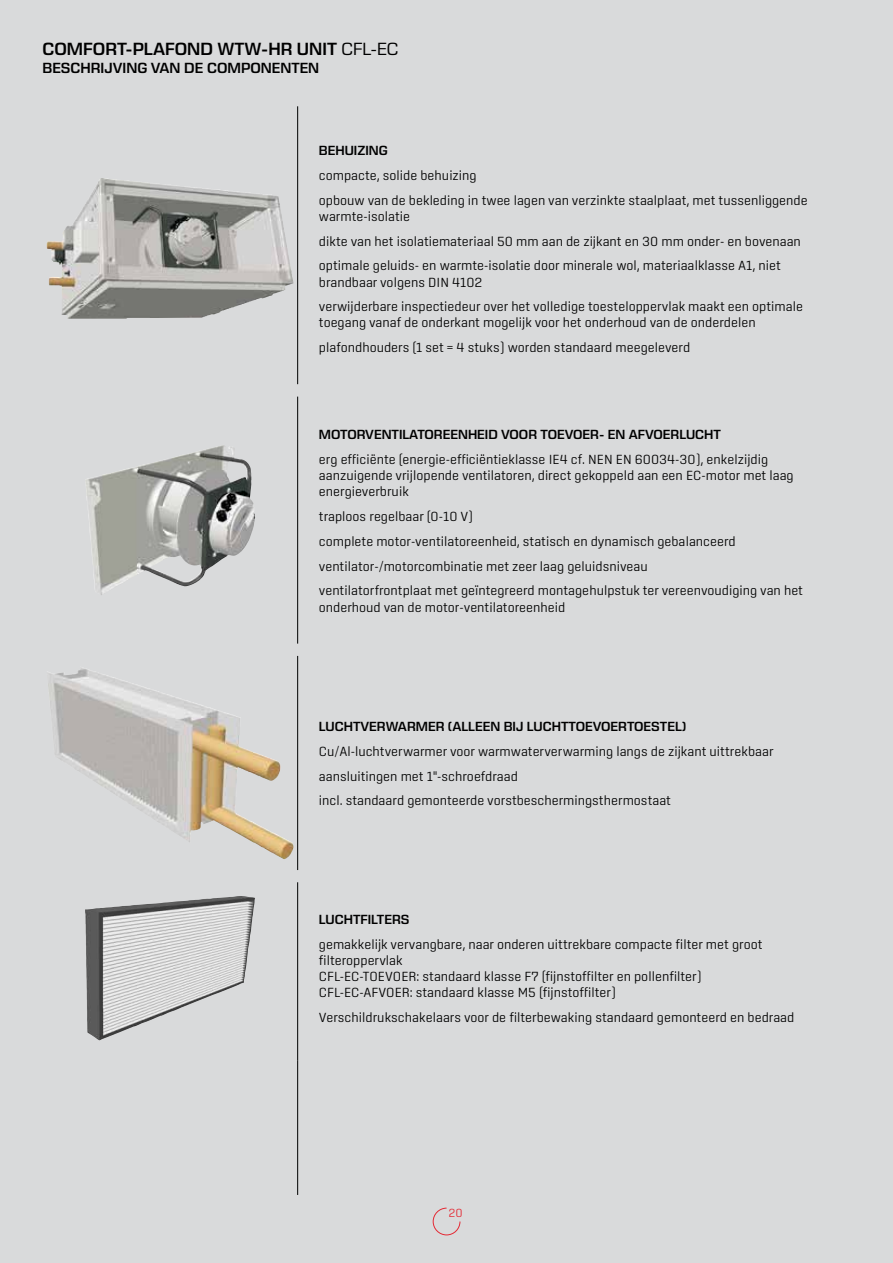
<style>
.page{position:relative;width:893px;height:1263px;background:#d9dadb}
.page>*{position:absolute;margin:0;border:0;box-sizing:border-box;transform-origin:0 0}
.t1{font:600 18px "Eurostile Next LT Pro";color:#000}
.t2{font:600 15px "Eurostile Next LT Pro";color:#000}
.t3{font:300 13.5px/24.8px "Center";color:#000}
.t4{font:600 13.5px "Eurostile Next LT Pro";color:#000}
.t5{font:300 12px "Center";color:#e42934}
.s1{font-weight:400}
</style>
<div class="page">
<svg style="left:432px;top:1207px;width:29px;height:29px"></svg>
<hr style="left:297px;top:106px;width:1px;height:278px;background:#000">
<hr style="left:297px;top:396px;width:1px;height:248px;background:#000">
<hr style="left:297px;top:656px;width:1px;height:214px;background:#000">
<hr style="left:297px;top:882px;width:1px;height:178px;background:#000">
<hr style="left:297px;top:1060px;width:1px;height:135px;background:#000">
<img style="left:47px;top:178px;width:193px;height:141px">
<img style="left:86px;top:445px;width:169px;height:150px">
<img style="left:48px;top:670px;width:92px;height:140px">
<img style="left:85px;top:896px;width:170px;height:144px">
<h1 class="t1" style="left:43px;top:39px;width:358px">COMFORT-PLAFOND WTW-HR UNIT <span class="s1">CFL-EC</span></h1>
<p class="t2" style="left:43px;top:60px;width:278px">BESCHRIJVING VAN DE COMPONENTEN</p>
<p class="t4" style="left:319px;top:143px;width:70px">BEHUIZING</p>
<p class="t3" style="left:319px;top:163px;width:490px">compacte, solide behuizing<br>opbouw van de bekleding in twee lagen van verzinkte staalplaat, met tussenliggende</p>
<p class="t3" style="left:319px;top:204px;width:483px">warmte-isolatie<br>dikte van het isolatiemateriaal 50 mm aan de zijkant en 30 mm onder- en bovenaan optimale geluids- en warmte-isolatie door minerale wol, materiaalklasse A1, niet</p>
<p class="t3" style="left:319px;top:269px;width:486px">brandbaar volgens DIN 4102<br>verwijderbare inspectiedeur over het volledige toesteloppervlak maakt een optimale</p>
<p class="t3" style="left:319px;top:310px;width:438px">toegang vanaf de onderkant mogelijk voor het onderhoud van de onderdelen plafondhouders (1 set = 4 stuks) worden standaard meegeleverd</p>
<p class="t4" style="left:319px;top:427px;width:404px">MOTORVENTILATOREENHEID VOOR TOEVOER- EN AFVOERLUCHT</p>
<p class="t3" style="left:319px;top:451px;width:476px;line-height:16.2px">erg efficiënte (energie-efficiëntieklasse IE4 cf. NEN EN 60034-30), enkelzijdig aanzuigende vrijlopende ventilatoren, direct gekoppeld aan een EC-motor met laag energieverbruik</p>
<p class="t3" style="left:319px;top:504px;width:486px">traploos regelbaar (0-10 V)<br>complete motor-ventilatoreenheid, statisch en dynamisch gebalanceerd ventilator-/motorcombinatie met zeer laag geluidsniveau<br>ventilatorfrontplaat met geïntegreerd montagehulpstuk ter vereenvoudiging van het</p>
<p class="t3" style="left:319px;top:594px;width:248px">onderhoud van de motor-ventilatoreenheid</p>
<p class="t4" style="left:319px;top:719px;width:369px">LUCHTVERWARMER (ALLEEN BIJ LUCHTTOEVOERTOESTEL)</p>
<p class="t3" style="left:319px;top:739px;width:456px">Cu/Al-luchtverwarmer voor warmwaterverwarming langs de zijkant uittrekbaar aansluitingen met 1"-schroefdraad<br>incl. standaard gemonteerde vorstbeschermingsthermostaat</p>
<p class="t4" style="left:319px;top:912px;width:92px">LUCHTFILTERS</p>
<p class="t3" style="left:319px;top:936px;width:445px;line-height:16.2px">gemakkelijk vervangbare, naar onderen uittrekbare compacte filter met groot filteroppervlak<br>CFL-EC-TOEVOER: standaard klasse F7 (fijnstoffilter en pollenfilter)<br>CFL-EC-AFVOER: standaard klasse M5 (fijnstoffilter)</p>
<p class="t3" style="left:319px;top:1005px;width:477px">Verschildrukschakelaars voor de filterbewaking standaard gemonteerd en bedraad</p>
<p class="t5" style="left:449px;top:1206px;width:16px">20</p>
</div>
